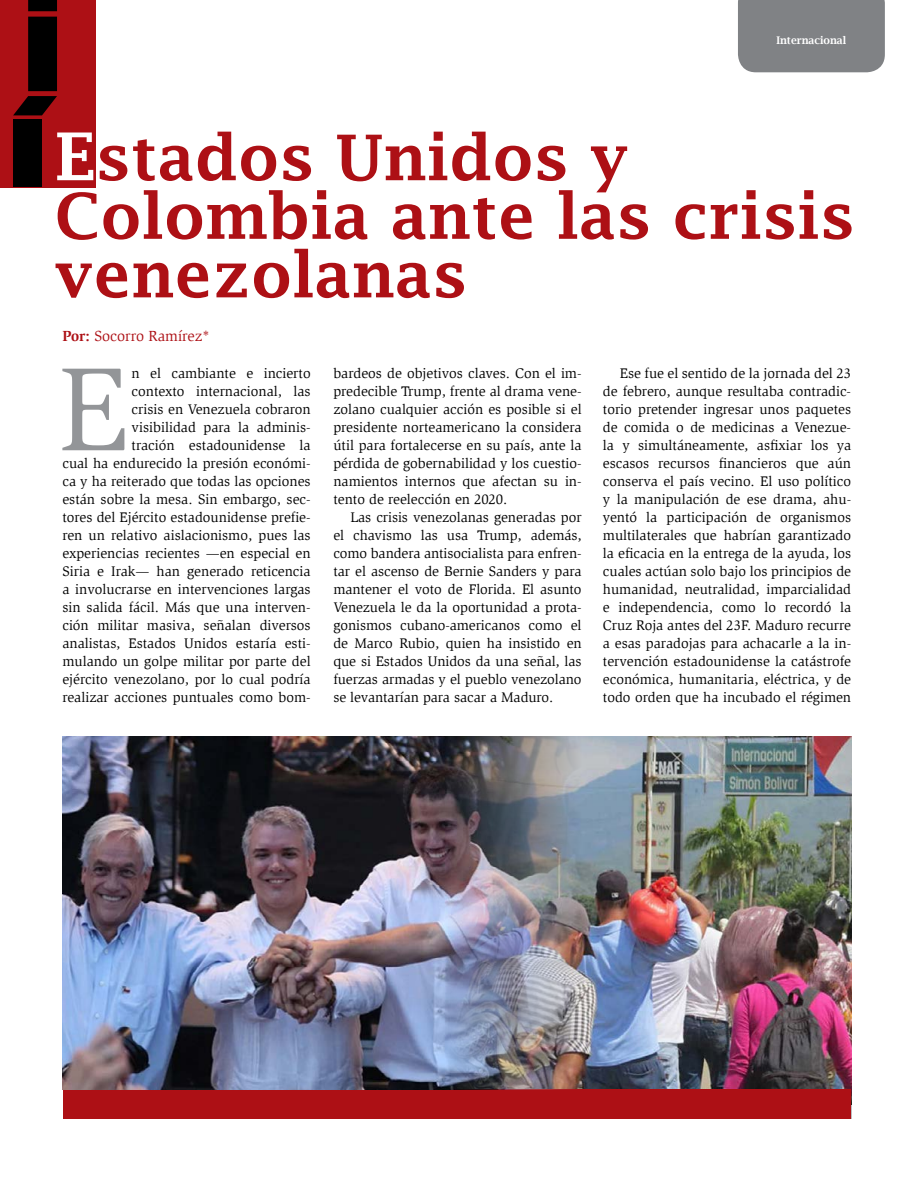
<style>
.page{position:relative;width:915px;height:1187px;background:#fff}
.page>*{position:absolute;margin:0;border:0;box-sizing:border-box;transform-origin:0 0}
.t1{font:121.65px "Slimbach Std";color:#939598}
.t2{font:600 63px/58.5px "Lucida Fax";color:#ad1015}
.t3{font:15px "Slimbach Std";color:#ad1015}
.t4{font:14.25px/18px "Slimbach Std";color:#000;text-align:justify}
.t5{font:600 10.5px "Lucida Bright";color:#fff}
.s1{font-size:66px;color:#fff}
.s2{font-weight:700}
</style>
<div class="page">
<img style="left:651px;top:736px;width:199px;height:353px">
<div style="left:0;top:0;width:96px;height:187px;background:#ad1015"></div>
<div style="left:13px;top:120px;width:29px;height:67px;background:#000"></div>
<svg style="left:13px;top:0;width:44px;height:115px"></svg>
<div style="left:738px;top:0;width:146px;height:72px;background:#808285"></div>
<div style="left:63px;top:1089px;width:787px;height:29px;background:#ad1015"></div>
<img style="left:62px;top:736px;width:589px;height:353px">
<p class="t5" style="left:776px;top:34px;width:71px">Internacional</p>
<h2 class="t2" style="left:55px;top:128px;width:801px"><span class="s1">E</span>stados Unidos y<br>Colombia ante las crisis venezolanas</h2>
<p class="t3" style="left:62px;top:327px;width:149px"><span class="s2">Por:</span> Socorro Ramírez*</p>
<p class="t4" style="left:62px;top:364px;width:250px;text-align:right">n el cambiante e incierto<br>contexto internacional, las<br>crisis en Venezuela cobraron<br>visibilidad para la adminis-<br>tración estadounidense la<br>cual ha endurecido la presión económi&shy;ca y ha reiterado que todas las opciones están sobre la mesa. Sin embargo, sec&shy;tores del Ejército estadounidense prefie&shy;ren un relativo aislacionismo, pues las experiencias recientes —en especial en Siria e Irak— han generado reticencia a involucrarse en intervenciones largas sin salida fácil. Más que una interven&shy;ción militar masiva, señalan diversos analistas, Estados Unidos estaría esti&shy;mulando un golpe militar por parte del ejército venezolano, por lo cual podría realizar acciones puntuales como bom-</p>
<h1 class="t1" style="left:58px;top:340px;width:71px">E</h1>
<p class="t4" style="left:333px;top:364px;width:250px">bardeos de objetivos claves. Con el im&shy;predecible Trump, frente al drama vene&shy;zolano cualquier acción es posible si el presidente norteamericano la considera útil para fortalecerse en su país, ante la pérdida de gobernabilidad y los cuestio&shy;namientos internos que afectan su in&shy;tento de reelección en 2020.</p>
<p class="t4" style="left:333px;top:508px;width:250px;text-indent:17px">Las crisis venezolanas generadas por el chavismo las usa Trump, además, como bandera antisocialista para enfren&shy;tar el ascenso de Bernie Sanders y para mantener el voto de Florida. El asunto Venezuela le da la oportunidad a prota&shy;gonismos cubano-americanos como el de Marco Rubio, quien ha insistido en que si Estados Unidos da una señal, las fuerzas armadas y el pueblo venezolano se levantarían para sacar a Maduro.</p>
<p class="t4" style="left:602px;top:364px;width:250px;text-indent:17px">Ese fue el sentido de la jornada del 23 de febrero, aunque resultaba contradic&shy;torio pretender ingresar unos paquetes de comida o de medicinas a Venezue&shy;la y simultáneamente, asfixiar los ya escasos recursos financieros que aún conserva el país vecino. El uso político y la manipulación de ese drama, ahu&shy;yentó la participación de organismos multilaterales que habrían garantizado la eficacia en la entrega de la ayuda, los cuales actúan solo bajo los principios de humanidad, neutralidad, imparcialidad e independencia, como lo recordó la Cruz Roja antes del 23F. Maduro recurre a esas paradojas para achacarle a la in&shy;tervención estadounidense la catástrofe económica, humanitaria, eléctrica, y de todo orden que ha incubado el régimen</p>
</div>
